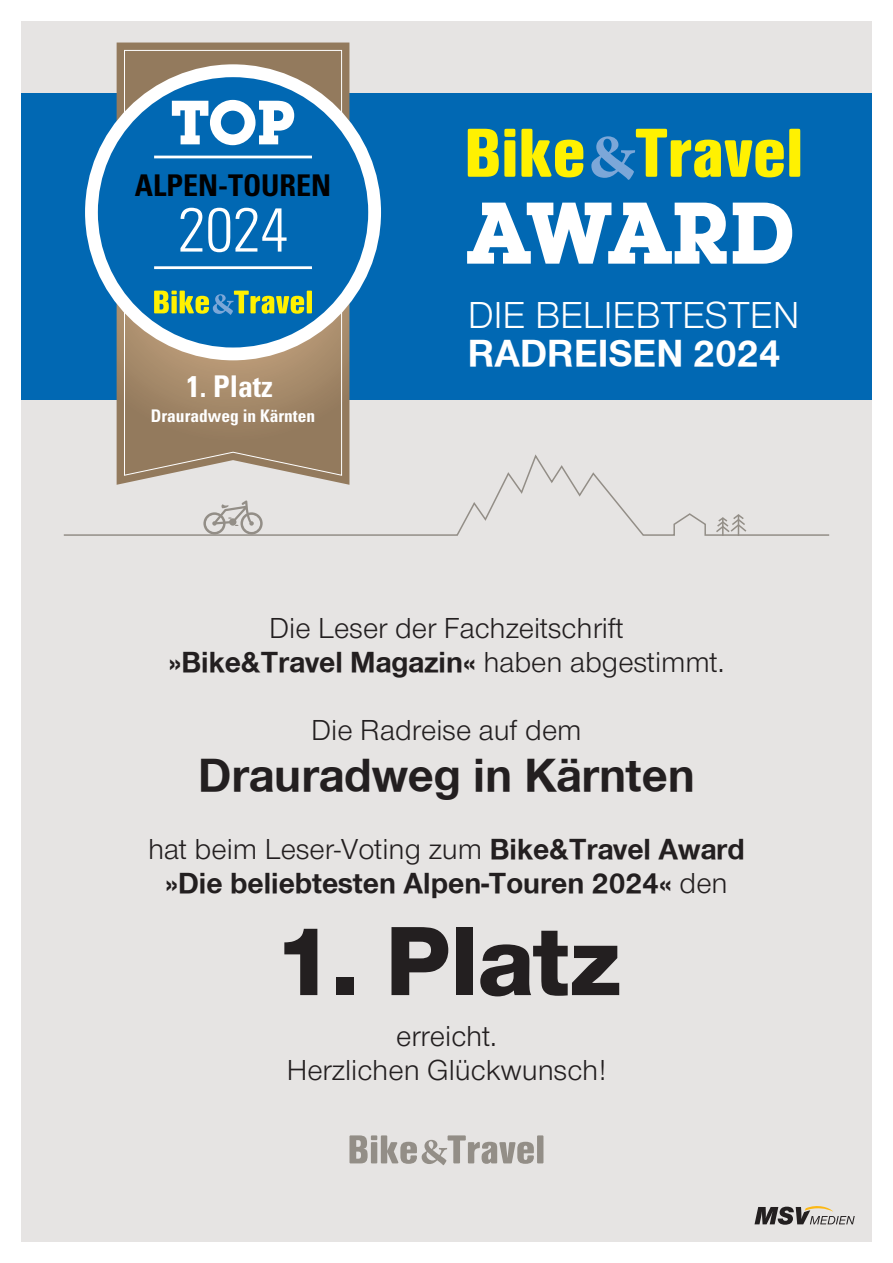
<style>
.page{position:relative;width:893px;height:1263px;background:#fff}
.page>*{position:absolute;margin:0;border:0;box-sizing:border-box;transform-origin:0 0}
.t1{font:102px "Nimbus San Nov T Heav";color:#231f20}
.t2{font:700 91.5px "Lubalin Graph Itc T";letter-spacing:-.015em;color:#fff}
.t3{font:700 65.4px "Lubalin Graph Itc T";color:#fff}
.t4{font:300 condensed 61.95px "Univers";color:#fff}
.t5{font:48px "Nimbus Sans Novus T Bold";color:#231f20}
.t6{font:39px "Nimbus Sans Novus T";color:#fff}
.t7{font:39px "Nimbus Sans Novus T Bold";color:#fff}
.t8{font:30px/34px "Nimbus Sans Novus T";color:#231f20;text-align:center}
.t9{font:30px "Nimbus Sans Novus T Bold";color:#231f20}
.t10{font:700 condensed 30px "Univers";color:#000001}
.t11{font:700 condensed 30px "Univers";color:#fff}
.t12{font:700 condensed 17.4px "Univers";color:#fff}
.s1{font-family:"Nimbus Sans Novus T"}
.s2{font-family:"Nimbus Sans Novus T Bold"}
</style>
<div class="page">
<div style="left:21px;top:21px;width:851px;height:1221px;background:#e6e4e3"></div>
<div style="left:21px;top:94px;width:851px;height:306px;background:#0168b3"></div>
<svg style="left:117px;top:43px;width:232px;height:410px;background:#977e61"></svg>
<svg style="left:124px;top:50px;width:218px;height:403px;background:#9f8567"></svg>
<div style="left:85px;top:64px;width:296px;height:296px;background:#fff;border-radius:50%"></div>
<div style="left:98px;top:77px;width:270px;height:270px;background:#0168b3;border-radius:50%"></div>
<hr style="left:154px;top:156px;width:158px;height:2px;background:#fff">
<hr style="left:154px;top:266px;width:158px;height:3px;background:#fff">
<svg style="left:154px;top:291px;width:150px;height:24px"></svg>
<div style="left:307px;top:291px;width:5px;height:22px;background:#fff101"></div>
<svg style="left:468px;top:129px;width:47px;height:48px"></svg>
<svg style="left:521px;top:129px;width:62px;height:48px"></svg>
<svg style="left:591px;top:129px;width:193px;height:51px"></svg>
<div style="left:789px;top:129px;width:11px;height:48px;background:#fff101;border-radius:3px"></div>
<svg style="left:349px;top:1135px;width:185px;height:30px"></svg>
<div style="left:537px;top:1135px;width:6px;height:28px;background:#938e87;border-radius:2px"></div>
<svg style="left:63px;top:453px;width:767px;height:83px"></svg>
<svg style="left:714px;top:513px;width:34px;height:23px"></svg>
<svg style="left:754px;top:1206px;width:101px;height:19px"></svg>
<svg style="left:203px;top:500px;width:60px;height:34px"></svg>
<h3 class="t3" style="left:171px;top:83px;width:125px">TOP</h3>
<p class="t10" style="left:135px;top:167px;width:198px">ALPEN-TOUREN</p>
<h3 class="t4" style="left:178px;top:193px;width:112px">2024</h3>
<p class="t11" style="left:186px;top:368px;width:88px">1. Platz</p>
<p class="t12" style="left:151px;top:405px;width:166px">Drauradweg in Kärnten</p>
<h2 class="t2" style="left:468px;top:178px;width:328px">AWARD</h2>
<h3 class="t6" style="left:468px;top:293px;width:333px">DIE BELIEBTESTEN</h3>
<h3 class="t7" style="left:468px;top:330px;width:314px">RADREISEN 2024</h3>
<p class="t8" style="left:269px;top:611px;width:356px">Die Leser der Fachzeitschrift</p>
<p class="t9" style="left:169px;top:644px;width:557px">»Bike&amp;Travel Magazin« <span class="s1">haben abgestimmt.</span></p>
<p class="t8" style="left:311px;top:713px;width:272px">Die Radreise auf dem</p>
<h3 class="t5" style="left:198px;top:747px;width:498px">Drauradweg in Kärnten</h3>
<p class="t8" style="left:148px;top:832px;width:598px">hat beim Leser-Voting zum <span class="s2">Bike&amp;Travel Award</span></p>
<p class="t9" style="left:165px;top:865px;width:564px">»Die beliebtesten Alpen-Touren 2024« <span class="s1">den</span></p>
<h1 class="t1" style="left:273px;top:902px;width:349px">1. Platz</h1>
<p class="t8" style="left:287px;top:1019px;width:321px">erreicht.<br>Herzlichen Glückwunsch!</p>
</div>
